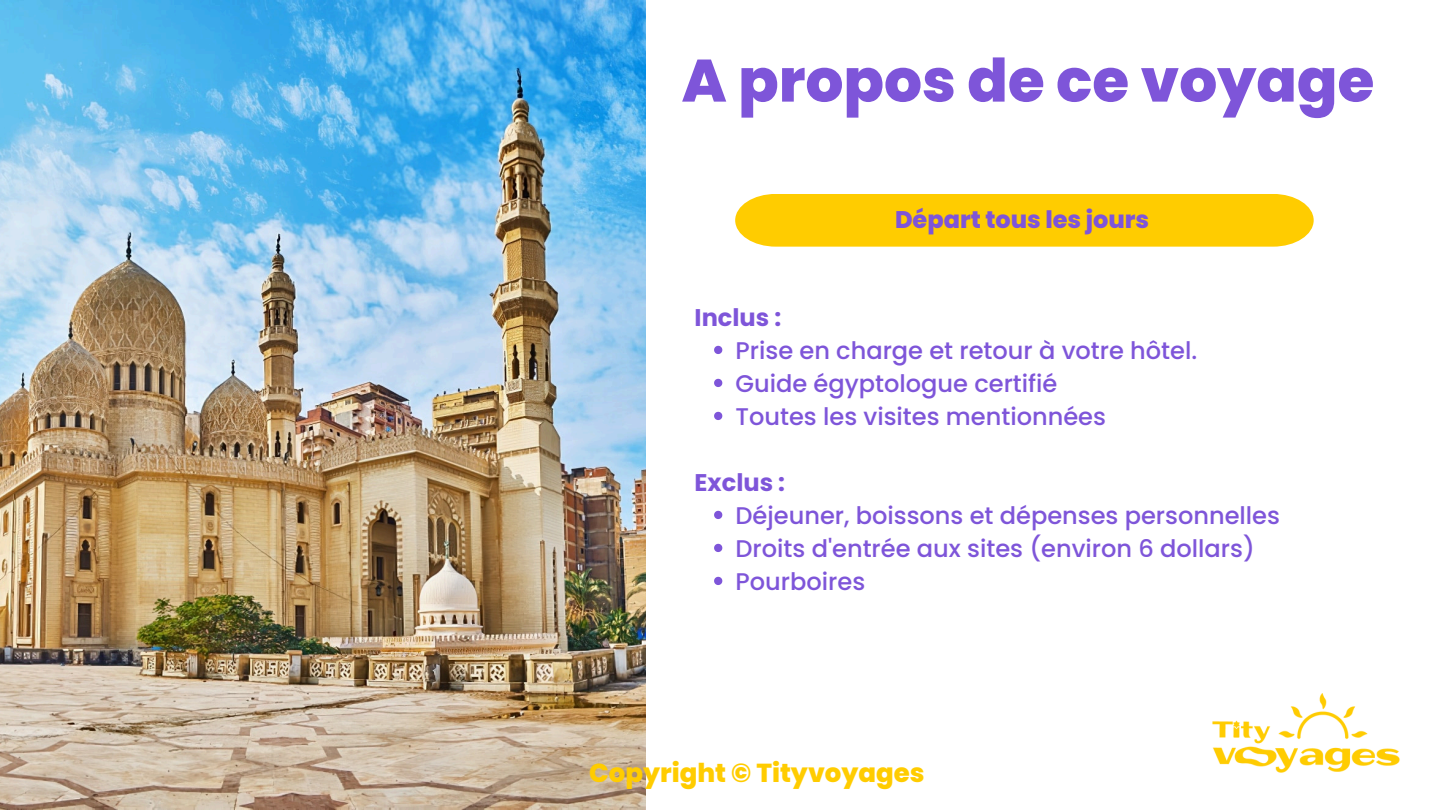
<style>
.page{position:relative;width:1440px;height:810px;background:#fff}
.page>*{position:absolute;margin:0;border:0;box-sizing:border-box;transform-origin:0 0}
.t1{font:800 59.7px "Poppins";color:#7e55d9}
.t2{font:800 26px "Poppins";color:#fc0}
.t3{font:500 24.1px "Poppins";color:#7e55d9}
.t4{font:700 24.1px "Poppins";color:#7e55d9}
.t5{font:800 24px "Poppins";color:#7e55d9}
</style>
<div class="page">
<img style="left:0;top:0;width:646px;height:810px">
<img style="left:1212px;top:693px;width:188px;height:80px">
<div style="left:735px;top:194px;width:579px;height:53px;background:#fc0"></div>
<svg style="left:714px;top:346px;width:8px;height:8px"></svg>
<svg style="left:714px;top:379px;width:8px;height:8px"></svg>
<svg style="left:714px;top:412px;width:8px;height:8px"></svg>
<svg style="left:714px;top:511px;width:8px;height:8px"></svg>
<svg style="left:714px;top:544px;width:8px;height:8px"></svg>
<svg style="left:714px;top:577px;width:8px;height:8px"></svg>
<h2 class="t1" style="left:682px;top:39px;width:694px">A propos de ce voyage</h2>
<h2 class="t5" style="left:895px;top:202px;width:256px">Départ tous les jours</h2>
<p class="t4" style="left:695px;top:300px;width:88px">Inclus :</p>
<p class="t3" style="left:736px;top:333px;width:463px">Prise en charge et retour à votre hôtel.</p>
<p class="t3" style="left:736px;top:366px;width:323px">Guide égyptologue certifié</p>
<h2 class="t3" style="left:736px;top:399px;width:372px">Toutes les visites mentionnées</h2>
<p class="t4" style="left:695px;top:465px;width:92px">Exclus :</p>
<p class="t3" style="left:736px;top:498px;width:546px">Déjeuner, boissons et dépenses personnelles</p>
<p class="t3" style="left:736px;top:531px;width:521px">Droits d'entrée aux sites (environ 6 dollars)</p>
<p class="t3" style="left:736px;top:564px;width:131px">Pourboires</p>
<h2 class="t2" style="left:589px;top:754px;width:337px">Copyright © Tityvoyages</h2>
</div>
